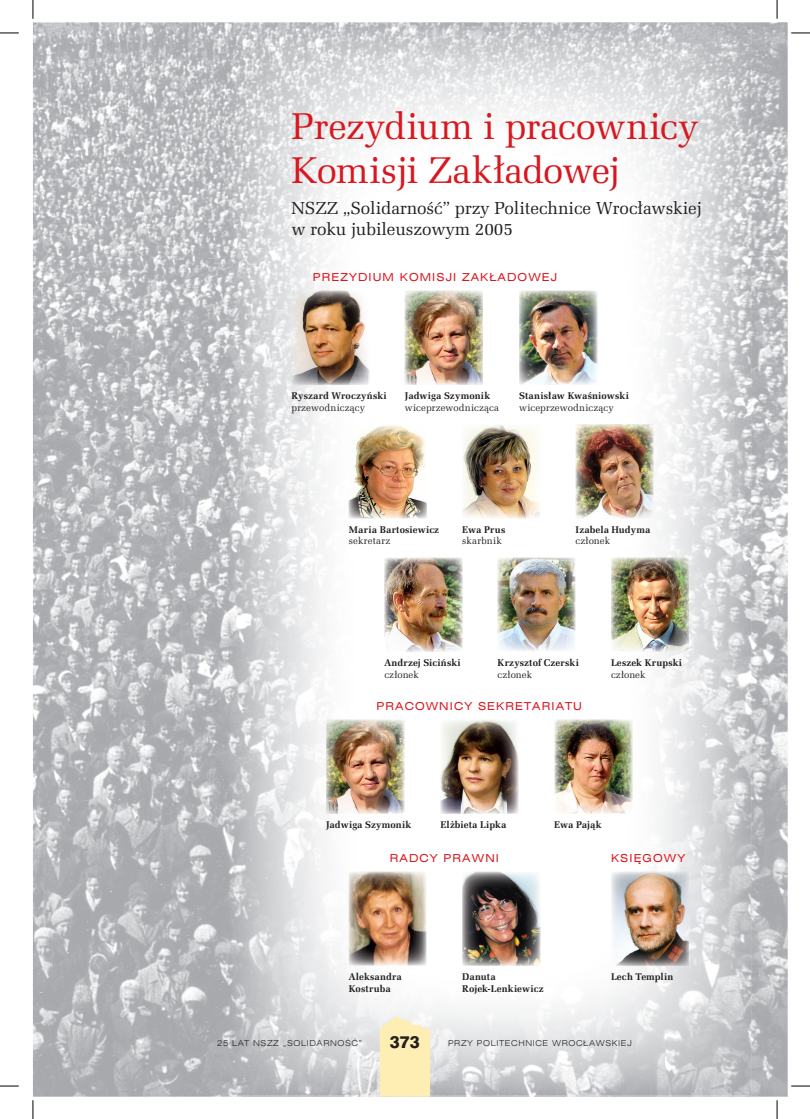
<style>
.page{position:relative;width:810px;height:1119px;background:#fff}
.page>*{position:absolute;margin:0;border:0;box-sizing:border-box;transform-origin:0 0}
.t1{font:37.5px/43.8px "Zapf Ellipt EU";letter-spacing:-.015em;color:#d8171f}
.t2{font:17.5px/21px "Zapf Ellipt EU";letter-spacing:-.005em;color:#231f20}
.t3{font:16.88px "Swis 721 Hv EU";color:#231f20}
.t4{font:11px "Swis 721 Ex EU";letter-spacing:.1em;color:#d8171f}
.t5{font:700 9.75px/11.8px "Zapf Ellipt EU";letter-spacing:.01em;color:#231f20}
.t6{font:9.75px "Zapf Ellipt EU";letter-spacing:.01em;color:#231f20}
.t7{font:8.12px "Swis 721 Lt Ex EU";letter-spacing:.075em;color:#231f20}
</style>
<div class="page">
<img style="left:33px;top:22px;width:755px;height:1074px">
<img style="left:229px;top:22px;width:522px;height:313px">
<img style="left:229px;top:335px;width:87px;height:760px">
<img style="left:360px;top:335px;width:173px;height:89px">
<img style="left:578px;top:335px;width:173px;height:89px">
<img style="left:316px;top:385px;width:44px;height:710px">
<img style="left:533px;top:385px;width:45px;height:710px">
<img style="left:403px;top:424px;width:87px;height:134px">
<img style="left:621px;top:424px;width:130px;height:134px">
<img style="left:359px;top:518px;width:44px;height:201px">
<img style="left:490px;top:518px;width:44px;height:353px">
<img style="left:577px;top:518px;width:44px;height:201px">
<img style="left:447px;top:558px;width:43px;height:161px">
<img style="left:664px;top:558px;width:87px;height:537px">
<img style="left:403px;top:651px;width:44px;height:444px">
<img style="left:620px;top:651px;width:44px;height:220px">
<img style="left:359px;top:813px;width:44px;height:58px">
<img style="left:446px;top:813px;width:44px;height:282px">
<img style="left:577px;top:813px;width:44px;height:282px">
<img style="left:359px;top:965px;width:44px;height:130px">
<img style="left:490px;top:965px;width:44px;height:130px">
<img style="left:620px;top:965px;width:44px;height:130px">
<svg style="left:380px;top:1016px;width:50px;height:80px;background:#fdeeb9"></svg>
<img style="left:292px;top:291px;width:78px;height:94px">
<img style="left:405px;top:291px;width:78px;height:94px">
<img style="left:349px;top:424px;width:78px;height:94px">
<img style="left:462px;top:424px;width:78px;height:94px">
<img style="left:498px;top:557px;width:77px;height:94px">
<img style="left:575px;top:424px;width:78px;height:94px">
<img style="left:611px;top:557px;width:78px;height:94px">
<img style="left:384px;top:557px;width:78px;height:94px">
<img style="left:440px;top:719px;width:78px;height:94px">
<img style="left:554px;top:719px;width:78px;height:94px">
<img style="left:349px;top:871px;width:78px;height:94px">
<img style="left:462px;top:871px;width:78px;height:94px">
<img style="left:611px;top:871px;width:78px;height:94px">
<img style="left:519px;top:291px;width:78px;height:94px">
<img style="left:326px;top:719px;width:78px;height:94px">
<svg style="left:0;top:32px;width:19px;height:2px"></svg>
<svg style="left:791px;top:32px;width:19px;height:2px"></svg>
<svg style="left:0;top:1085px;width:19px;height:1px"></svg>
<svg style="left:791px;top:1085px;width:19px;height:1px"></svg>
<svg style="left:32px;top:0;width:2px;height:19px"></svg>
<svg style="left:32px;top:1100px;width:2px;height:18px"></svg>
<svg style="left:776px;top:0;width:2px;height:19px"></svg>
<svg style="left:776px;top:1100px;width:2px;height:18px"></svg>
<h1 class="t1" style="left:292px;top:107px;width:408px">Prezydium i pracownicy<br>Komisji Zakładowej</h1>
<h2 class="t2" style="left:292px;top:199px;width:411px">NSZZ „Solidarność” przy Politechnice Wrocławskiej w roku jubileuszowym 2005</h2>
<p class="t4" style="left:313px;top:273px;width:246px">PREZYDIUM KOMISJI ZAKŁADOWEJ</p>
<p class="t5" style="left:292px;top:391px;width:97px">Ryszard Wroczyński</p>
<p class="t6" style="left:292px;top:404px;width:75px">przewodniczący</p>
<p class="t5" style="left:405px;top:391px;width:87px">Jadwiga Szymonik</p>
<p class="t6" style="left:405px;top:404px;width:96px">wiceprzewodnicząca</p>
<p class="t5" style="left:519px;top:391px;width:111px">Stanisław Kwaśniowski</p>
<p class="t6" style="left:519px;top:404px;width:96px">wiceprzewodniczący</p>
<p class="t5" style="left:349px;top:524px;width:92px">Maria Bartosiewicz</p>
<p class="t6" style="left:349px;top:537px;width:43px">sekretarz</p>
<p class="t5" style="left:462px;top:524px;width:45px">Ewa Prus</p>
<p class="t6" style="left:462px;top:537px;width:41px">skarbnik</p>
<p class="t5" style="left:576px;top:524px;width:76px">Izabela Hudyma</p>
<p class="t6" style="left:576px;top:537px;width:36px">członek</p>
<p class="t5" style="left:498px;top:657px;width:83px">Krzysztof Czerski</p>
<p class="t6" style="left:498px;top:670px;width:36px">członek</p>
<p class="t5" style="left:384px;top:657px;width:78px">Andrzej Siciński</p>
<p class="t6" style="left:384px;top:670px;width:36px">członek</p>
<p class="t4" style="left:376px;top:702px;width:207px">PRACOWNICY SEKRETARIATU</p>
<p class="t5" style="left:611px;top:657px;width:73px">Leszek Krupski</p>
<p class="t6" style="left:611px;top:670px;width:36px">członek</p>
<p class="t5" style="left:326px;top:819px;width:87px">Jadwiga Szymonik</p>
<p class="t5" style="left:440px;top:819px;width:68px">Elżbieta Lipka</p>
<p class="t5" style="left:554px;top:819px;width:49px">Ewa Pająk</p>
<p class="t4" style="left:390px;top:853px;width:111px">RADCY PRAWNI</p>
<p class="t4" style="left:611px;top:853px;width:76px">KSIĘGOWY</p>
<p class="t5" style="left:349px;top:971px;width:55px">Aleksandra<br>Kostruba</p>
<p class="t5" style="left:462px;top:971px;width:83px">Danuta<br>Rojek-Lenkiewicz</p>
<p class="t5" style="left:611px;top:971px;width:64px">Lech Templin</p>
<h3 class="t3" style="left:390px;top:1035px;width:31px">373</h3>
<p class="t7" style="left:217px;top:1039px;width:146px">25 LAT NSZZ „SOLIDARNOŚĆ”</p>
<p class="t7" style="left:448px;top:1039px;width:185px">PRZY POLITECHNICE WROCŁAWSKIEJ</p>
</div>
